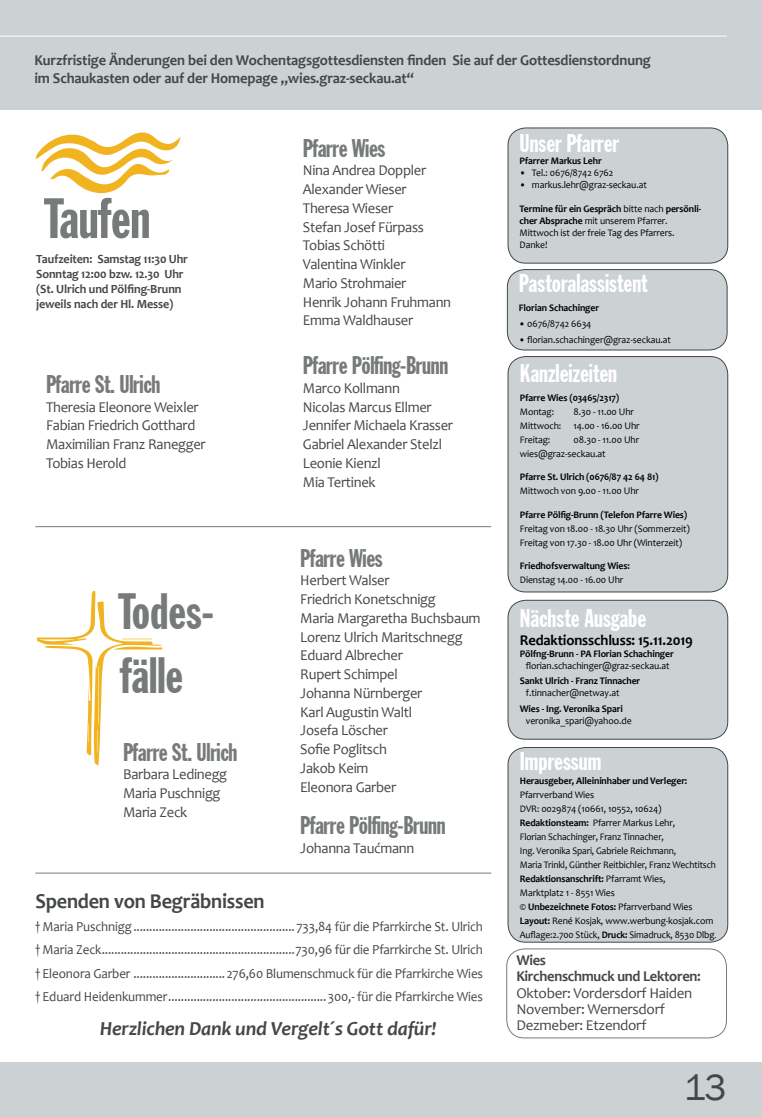
<style>
.page{position:relative;width:762px;height:1117px;background:#fff}
.page>*{position:absolute;margin:0;border:0;box-sizing:border-box;transform-origin:0 0}
.t1{font:extra-condensed 55.75px "Franklin Gothic";color:#777a7b}
.t2{font:extra-condensed 49.75px/64.4px "Franklin Gothic";color:#777a7b}
.t3{font:37.5px "Franklin Gothic";color:#444749}
.t4{font:extra-condensed 25px "Franklin Gothic";letter-spacing:-.01em;color:#777a7b}
.t5{font:extra-condensed 25px "Franklin Gothic";color:#fff}
.t6{font:700 21.25px "Candara";letter-spacing:-.01em;color:#444749;scale:.95 1}
.t7{font:italic 700 20px "Candara";letter-spacing:-.01em;color:#444749}
.t8{font:15px/18.8px "Candara";letter-spacing:-.02em;color:#444749}
.t9{font:700 15px/18.8px "Candara";letter-spacing:-.01em;color:#444749}
.t10{font:700 15px "Candara";letter-spacing:-.01em;color:#000}
.t11{font:13.75px/23.2px "Candara";letter-spacing:-.01em;color:#444749;text-align:justify;scale:.95 1}
.t12{font:700 12.5px/15px "Candara";letter-spacing:-.01em;color:#444749}
.t13{font:10px/14px "Candara";letter-spacing:-.01em;color:#000}
.t14{font:700 10px "Candara";letter-spacing:-.01em;color:#000}
.s1{font-weight:700}
.s2{font-family:"Minion Pro"}
</style>
<div class="page">
<div style="left:0;top:1061px;width:762px;height:55px;background:#ccd1d4"></div>
<div style="left:0;top:0;width:762px;height:110px;background:#ccd1d4"></div>
<hr style="left:0;top:36px;width:726px;height:1px;background:#fff">
<hr style="left:35px;top:526px;width:456px;height:1px;background:#777a7b">
<hr style="left:35px;top:872px;width:456px;height:1px;background:#777a7b">
<div style="left:508px;top:600px;width:220px;height:139px;background:#ccd1d4;border-radius:18px"></div>
<div style="left:508px;top:600px;width:220px;height:139px;border:1px solid #444749;border-radius:18px"></div>
<div style="left:507px;top:269px;width:220px;height:81px;background:#ccd1d4;border-radius:18px"></div>
<div style="left:507px;top:269px;width:220px;height:81px;border:1px solid #444749;border-radius:18px"></div>
<div style="left:508px;top:128px;width:220px;height:135px;background:#ccd1d4;border-radius:18px"></div>
<div style="left:508px;top:128px;width:220px;height:135px;border:1px solid #444749;border-radius:18px"></div>
<svg style="left:35px;top:132px;width:145px;height:62px"></svg>
<svg style="left:37px;top:590px;width:125px;height:175px"></svg>
<div style="left:508px;top:747px;width:220px;height:194px;background:#ccd1d4;border-radius:18px"></div>
<div style="left:508px;top:747px;width:220px;height:195px;border:1px solid #444749;border-radius:18px"></div>
<div style="left:508px;top:356px;width:220px;height:236px;background:#ccd1d4;border-radius:18px"></div>
<div style="left:508px;top:356px;width:220px;height:236px;border:1px solid #444749;border-radius:18px"></div>
<div style="left:506px;top:948px;width:221px;height:89px;border:1px solid #777a7b;border-radius:18px"></div>
<h3 class="t9" style="left:34px;top:50px;width:618px">Kurzfristige Änderungen bei den Wochentagsgottesdiensten finden Sie auf der Gottesdienstordnung im Schaukasten oder auf der Homepage „wies.graz-seckau.at“</h3>
<h1 class="t1" style="left:45px;top:188px;width:107px">Taufen</h1>
<p class="t12" style="left:36px;top:251px;width:153px">Taufzeiten: Samstag 11:30 Uhr<br>Sonntag 12:00 bzw. 12.30 Uhr (St. Ulrich und Pölfing-Brunn jeweils nach der Hl. Messe)</p>
<h3 class="t4" style="left:46px;top:370px;width:116px">Pfarre St. Ulrich</h3>
<h3 class="t8" style="left:46px;top:397px;width:161px">Theresia Eleonore Weixler<br>Fabian Friedrich Gotthard<br>Maximilian Franz Ranegger<br>Tobias Herold</h3>
<h2 class="t2" style="left:119px;top:581px;width:96px">Todes&shy;fälle</h2>
<h3 class="t4" style="left:123px;top:738px;width:116px">Pfarre St. Ulrich</h3>
<h3 class="t8" style="left:123px;top:764px;width:105px">Barbara Ledinegg<br>Maria Puschnigg<br>Maria Zeck</h3>
<h3 class="t4" style="left:303px;top:134px;width:84px">Pfarre Wies</h3>
<h3 class="t8" style="left:303px;top:161px;width:150px">Nina Andrea Doppler<br>Alexander Wieser<br>Theresa Wieser<br>Stefan Josef Fürpass<br>Tobias Schötti<br>Valentina Winkler<br>Mario Strohmaier<br>Henrik Johann Fruhmann<br>Emma Waldhauser</h3>
<h3 class="t4" style="left:303px;top:352px;width:147px">Pfarre Pölfing-Brunn</h3>
<h3 class="t8" style="left:303px;top:378px;width:152px">Marco Kollmann<br>Nicolas Marcus Ellmer<br>Jennifer Michaela Krasser<br>Gabriel Alexander Stelzl<br>Leonie Kienzl<br>Mia Tertinek</h3>
<h3 class="t4" style="left:300px;top:544px;width:84px">Pfarre Wies</h3>
<h3 class="t8" style="left:300px;top:570px;width:182px">Herbert Walser<br>Friedrich Konetschnigg<br>Maria Margaretha Buchsbaum<br>Lorenz Ulrich Maritschnegg<br>Eduard Albrecher<br>Rupert Schimpel<br>Johanna Nürnberger<br>Karl Augustin Waltl<br>Josefa Löscher<br>Sofie Poglitsch<br>Jakob Keim<br>Eleonora Garber</h3>
<h3 class="t4" style="left:300px;top:811px;width:147px">Pfarre Pölfing-Brunn</h3>
<h3 class="t8" style="left:300px;top:837px;width:116px">Johanna Taućmann</h3>
<h3 class="t6" style="left:35px;top:887px;width:243px">Spenden von Begräbnissen</h3>
<p class="t11" style="left:35px;top:914px;width:473px">† Maria Puschnigg................................................... 733,84 für die Pfarrkirche St. Ulrich † Maria Zeck.............................................................730,96 für die Pfarrkirche St. Ulrich † Eleonora Garber .............................276,60 Blumenschmuck für die Pfarrkirche Wies † Eduard Heidenkummer..................................................300,- für die Pfarrkirche Wies</p>
<h3 class="t7" style="left:100px;top:1016px;width:338px">Herzlichen Dank und Vergelt´s Gott dafür!</h3>
<h3 class="t5" style="left:519px;top:130px;width:101px">Unser Pfarrer</h3>
<p class="t14" style="left:519px;top:155px;width:84px">Pfarrer Markus Lehr</p>
<p class="t13" style="left:519px;top:166px;width:95px">• Tel.: 0676/8742 6762</p>
<p class="t13" style="left:519px;top:178px;width:129px">• markus.lehr@graz-seckau.at</p>
<p class="t13" style="left:519px;top:203px;width:183px;line-height:12px"><span class="s1">Termine für ein Gespräch</span> bitte nach <span class="s1">persönli&shy;cher Absprache</span> mit unserem Pfarrer.<br>Mittwoch ist der freie Tag des Pfarrers.<br>Danke!</p>
<h3 class="t5" style="left:519px;top:270px;width:130px">Pastoralassistent</h3>
<p class="t14" style="left:519px;top:301px;width:82px">Florian Schachinger</p>
<p class="t13" style="left:519px;top:316px;width:74px">• 0676/8742 6634</p>
<p class="t13" style="left:519px;top:332px;width:154px">• florian.schachinger@graz-seckau.at</p>
<h3 class="t5" style="left:520px;top:359px;width:99px">Kanzleizeiten</h3>
<p class="t14" style="left:520px;top:392px;width:101px">Pfarre Wies (03465/2317)</p>
<p class="t13" style="left:520px;top:405px;width:36px">Montag:</p>
<p class="t13" style="left:520px;top:405px;width:121px;text-indent:54px">8.30 - 11.00 Uhr<br>Mittwoch: 14.00 - 16.00 Uhr<br>Freitag:</p>
<p class="t13" style="left:520px;top:433px;width:121px;text-indent:54px">08.30 - 11.00 Uhr wies@graz-seckau.at</p>
<p class="t14" style="left:520px;top:471px;width:140px">Pfarre St. Ulrich (0676/87 42 64 81)</p>
<p class="t13" style="left:520px;top:484px;width:121px">Mittwoch von 9.00 - 11.00 Uhr</p>
<p class="t14" style="left:520px;top:508px;width:169px">Pfarre Pölfig-Brunn (Telefon Pfarre Wies)</p>
<p class="t13" style="left:520px;top:521px;width:172px">Freitag von 18.00 - 18.30 Uhr (Sommerzeit)<br>Freitag von 17.30 - 18.00 Uhr (Winterzeit)</p>
<p class="t14" style="left:520px;top:559px;width:111px">Friedhofsverwaltung Wies:</p>
<p class="t13" style="left:520px;top:572px;width:105px">Dienstag 14.00 - 16.00 Uhr</p>
<h3 class="t5" style="left:520px;top:604px;width:128px">Nächste Ausgabe</h3>
<h3 class="t10" style="left:520px;top:630px;width:175px">Redaktionsschluss: 15.11.2019</h3>
<p class="t14" style="left:520px;top:647px;width:155px">Pölfng-Brunn - PA Florian Schachinger</p>
<p class="t13" style="left:526px;top:658px;width:145px">florian.schachinger@graz-seckau.at</p>
<p class="t14" style="left:520px;top:674px;width:122px">Sankt Ulrich - Franz Tinnacher</p>
<p class="t13" style="left:526px;top:686px;width:95px">f.tinnacher@netway.at</p>
<p class="t14" style="left:520px;top:702px;width:104px">Wies - Ing. Veronika Spari</p>
<p class="t13" style="left:526px;top:713px;width:107px">veronika_spari@yahoo.de</p>
<h3 class="t5" style="left:520px;top:747px;width:83px">Impressum</h3>
<p class="t14" style="left:520px;top:774px;width:169px">Herausgeber, Alleininhaber und Verleger:</p>
<p class="t13" style="left:520px;top:787px;width:198px">Pfarrverband Wies<br>DVR: 0029874 (10661, 10552, 10624)<br><span class="s1">Redaktionsteam:</span> Pfarrer Markus Lehr,<br>Florian Schachinger, Franz Tinnacher,<br>Ing. Veronika Spari, Gabriele Reichmann,<br>Maria Trinkl, Günther Reitbichler, Franz Wechtitsch <span class="s1">Redaktionsanschrift:</span> Pfarramt Wies,<br>Marktplatz 1 - 8551 Wies<br><span class="s1">© Unbezeichnete Fotos:</span> Pfarrverband Wies <span class="s1">Layout:</span> René Kosjak, www.werbung-kosjak.com Auflage:2.700 Stück, <span class="s1">Druck:</span> Simadruck, 8530 Dlbg<span class="s2">.</span></p>
<h3 class="t9" style="left:516px;top:951px;width:186px;line-height:16.2px">Wies<br>Kirchenschmuck und Lektoren:</h3>
<h3 class="t8" style="left:516px;top:984px;width:177px;line-height:16.2px">Oktober: Vordersdorf Haiden<br>November: Wernersdorf<br>Dezmeber: Etzendorf</h3>
<h3 class="t3" style="left:684px;top:1063px;width:44px">13</h3>
</div>
